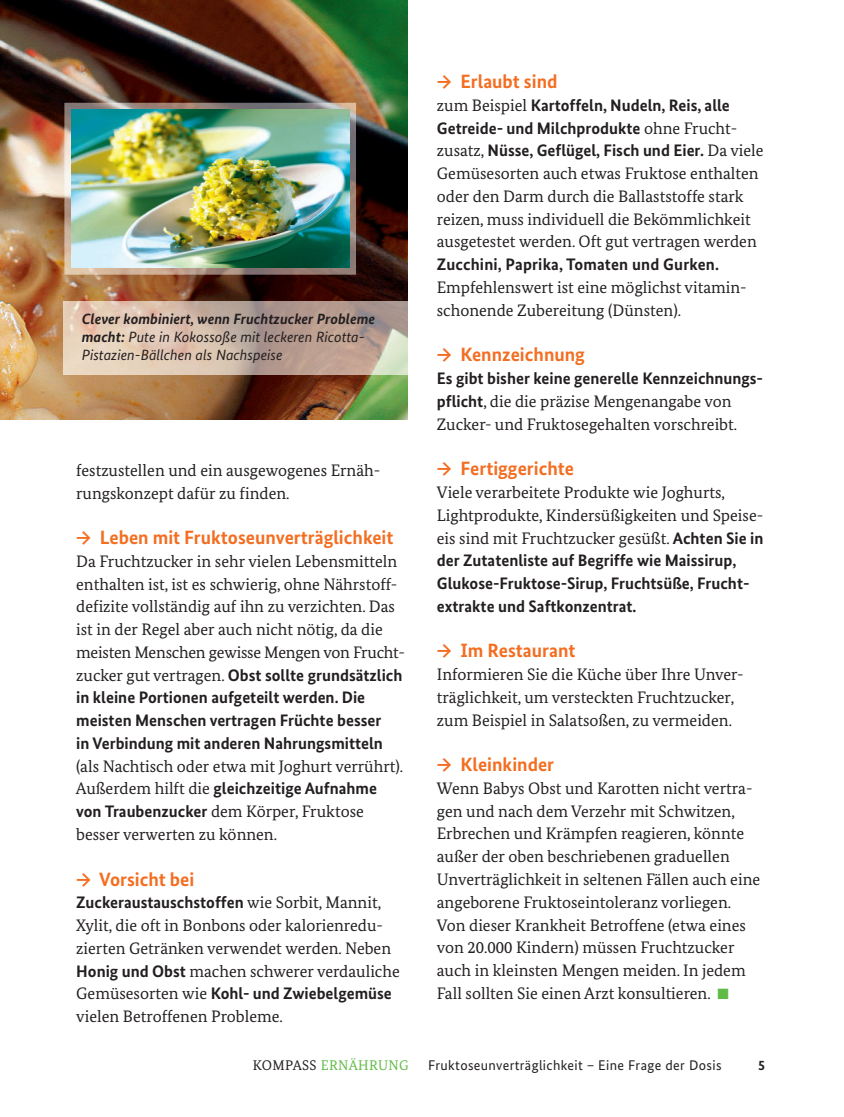
<style>
.page{position:relative;width:844px;height:1117px;background:#fff}
.page>*{position:absolute;margin:0;border:0;box-sizing:border-box;transform-origin:0 0}
.t1{font:700 19.25px "Bundes Sans";color:#f36e21}
.t2{font:16.62px/22.8px "Bundes Serif";color:#231f20}
.t3{font:700 16.62px/22.8px "Bundes Sans";color:#231f20}
.t4{font:italic 14.88px/17.8px "Bundes Sans";color:#231f20}
.t5{font:14px "Bundes Sans";letter-spacing:.025em;color:#231f20}
.t6{font:14px "Bundes Serif";letter-spacing:.025em;color:#60bb46}
.t7{font:700 14px "Bundes Sans";color:#231f20}
.s1{font-weight:700}
.s2{font-family:"Bundes Sans";font-weight:700}
.s3{font-family:"Bundes Serif";font-weight:400}
.s4{color:#60bb46}
.s5{color:#231f20}
</style>
<div class="page">
<img style="left:0;top:0;width:407px;height:419px">
<img style="left:63px;top:301px;width:344px;height:73px">
<img style="left:64px;top:103px;width:292px;height:171px">
<img style="left:71px;top:110px;width:278px;height:157px">
<p class="t4" style="left:82px;top:310px;width:295px"><span class="s1">Clever kombiniert, wenn Fruchtzucker Probleme macht:</span> Pute in Kokossoße mit leckeren Ricotta-<br>Pistazien-Bällchen als Nachspeise</p>
<p class="t2" style="left:76px;top:460px;width:305px">festzustellen und ein ausgewogenes Ernäh&shy;rungskonzept dafür zu finden.</p>
<p class="t1" style="left:76px;top:530px;width:319px">→ Leben mit Fruktoseunverträglichkeit</p>
<p class="t2" style="left:76px;top:551px;width:331px">Da Fruchtzucker in sehr vielen Lebensmitteln enthalten ist, ist es schwierig, ohne Nährstoff&shy;defizite vollständig auf ihn zu verzichten. Das ist in der Regel aber auch nicht nötig, da die meisten Menschen gewisse Mengen von Frucht&shy;zucker gut vertragen. <span class="s2">Obst sollte grundsätzlich in kleine Portionen aufgeteilt werden. Die meisten Menschen vertragen Früchte besser<br>in Verbindung mit anderen Nahrungsmitteln </span>(als Nachtisch oder etwa mit Joghurt verrührt).<br>Außerdem hilft die <span class="s2">gleichzeitige Aufnahme von Traubenzucker</span> dem Körper, Fruktose besser verwerten zu können.</p>
<p class="t1" style="left:76px;top:871px;width:120px">→ Vorsicht bei</p>
<p class="t2" style="left:76px;top:892px;width:325px"><span class="s2">Zuckeraustauschstoffen</span> wie Sorbit, Mannit, Xylit, die oft in Bonbons oder kalorienredu&shy;zierten Getränken verwendet werden. Neben <span class="s2">Honig und Obst</span> machen schwerer verdauliche Gemüsesorten wie <span class="s2">Kohl- und Zwiebelgemüse </span>vielen Betroffenen Probleme.</p>
<p class="t1" style="left:437px;top:74px;width:122px">→ Erlaubt sind</p>
<p class="t2" style="left:437px;top:95px;width:328px">zum Beispiel <span class="s2">Kartoffeln, Nudeln, Reis, alle Getreide- und Milchprodukte</span> ohne Frucht - zusatz, <span class="s2">Nüsse, Geflügel, Fisch und Eier.</span> Da viele Gemüsesorten auch etwas Fruktose enthalten oder den Darm durch die Ballaststoffe stark reizen, muss individuell die Bekömmlichkeit ausgetestet werden. Oft gut vertragen werden <span class="s2">Zucchi ni, Paprika, Tomaten und Gurken.</span></p>
<p class="t2" style="left:437px;top:277px;width:311px">Empfehlenswert ist eine möglichst vitamin&shy;schonende Zubereitung (Dünsten).</p>
<p class="t1" style="left:437px;top:347px;width:150px">→ Kennzeichnung</p>
<p class="t2" style="left:437px;top:368px;width:327px"><span class="s2">Es gibt bisher keine generelle Kennzeichnungs&shy;pflicht</span>, die die präzise Mengenangabe von<br>Zucker- und Fruktosegehalten vorschreibt.</p>
<p class="t1" style="left:437px;top:461px;width:139px">→ Fertiggerichte</p>
<p class="t3" style="left:437px;top:482px;width:328px"><span class="s3">Viele verarbeitete Produkte wie Joghurts, Light produkte, Kindersüßigkeiten und Speise&shy;eis sind mit Fruchtzucker gesüßt.</span> Achten Sie in der Zutatenliste auf Begriffe wie Maissirup, Glukose-Fruktose-Sirup, Fruchtsüße, Frucht - extrakte und Saftkonzentrat.</p>
<p class="t1" style="left:437px;top:643px;width:140px">→ Im Restaurant</p>
<p class="t2" style="left:437px;top:664px;width:308px">Informieren Sie die Küche über Ihre Unver&shy;träglichkeit, um versteckten Fruchtzucker, zum Beispiel in Salatsoßen, zu vermeiden.</p>
<p class="t1" style="left:437px;top:757px;width:119px">→ Kleinkinder</p>
<p class="t2" style="left:437px;top:778px;width:325px">Wenn Babys Obst und Karotten nicht vertra&shy;gen und nach dem Verzehr mit Schwitzen, Erbrechen und Krämpfen reagieren, könnte außer der oben beschriebenen graduellen Unverträglichkeit in seltenen Fällen auch eine angeborene Fruktoseintoleranz vorliegen.<br>Von dieser Krankheit Betroffene (etwa eines von 20.000 Kindern) müssen Fruchtzucker auch in kleinsten Mengen meiden. In jedem Fall sollten Sie einen Arzt konsultieren. <span class="s4">■</span></p>
<p class="t6" style="left:253px;top:1059px;width:157px"><span class="s5">KOMPASS</span> ERNÄHRUNG</p>
<p class="t5" style="left:428px;top:1059px;width:295px">Fruktoseunverträglichkeit – Eine Frage der Dosis</p>
<p class="t7" style="left:758px;top:1059px;width:8px">5</p>
</div>
